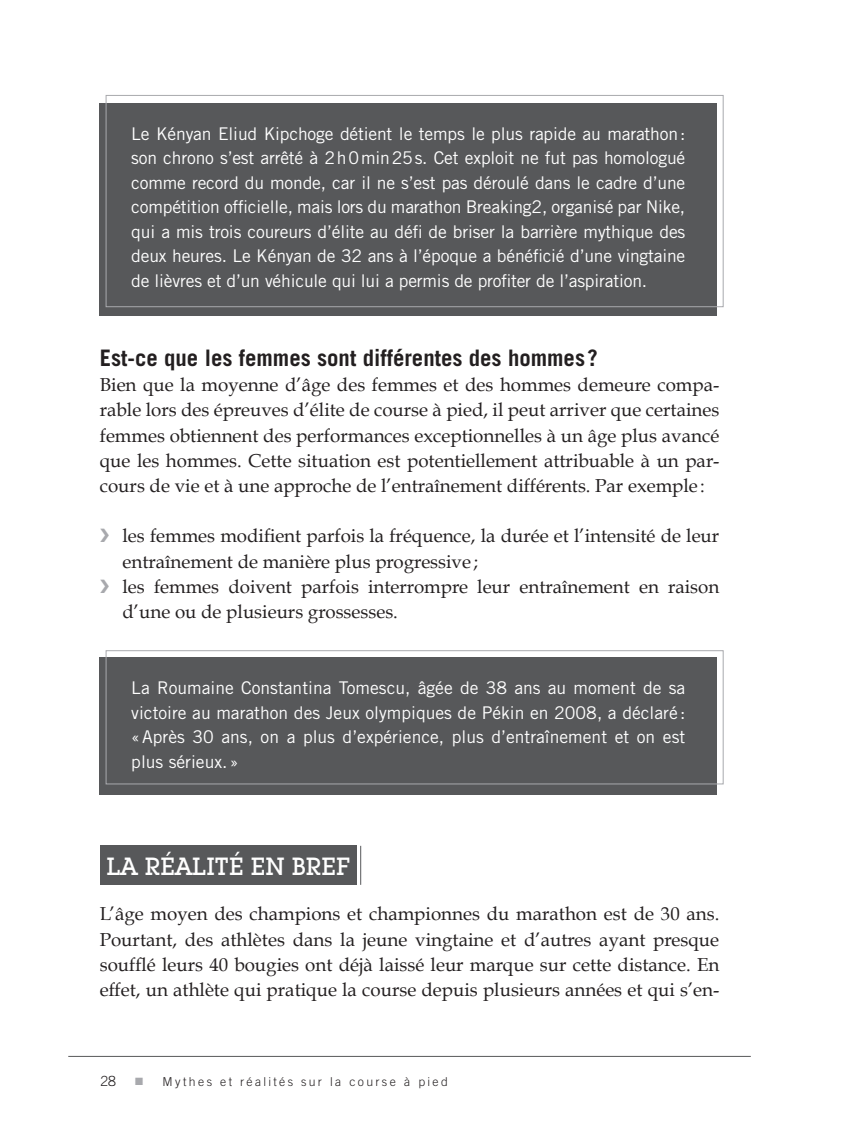
<style>
.page{position:relative;width:866px;height:1134px;background:#fff}
.page>*{position:absolute;margin:0;border:0;box-sizing:border-box;transform-origin:0 0}
.Réalité_en_bref{font:500 24.5px "Lubalin Graph IT Cby BT";color:#fff}
.Sous-titre_1{font:700 22.75px "Trade Gothic";color:#231f20}
.Tc_no_indent{font:18.72px/25.2px "Book Antiqua";color:#231f20;text-align:justify}
.BOulet_fleches{font:18.72px/25.2px "Book Antiqua";color:#231f20}
.Encadré_no_indent{font:17.5px/24.5px "Trade Gothic";letter-spacing:-.005em;color:#fff;text-align:justify}
.t1{font:300 14px "Trade Gothic";color:#231f20}
.t2{font:300 12.25px "Trade Gothic";letter-spacing:.19em;color:#231f20}
.s1{color:#a8a9ad}
</style>
<div class="page">
<hr style="left:68px;top:1056px;width:683px;height:1px;background:#57585a">
<div style="left:100px;top:103px;width:617px;height:212px;background:#57585a"></div>
<div style="left:106px;top:95px;width:618px;height:212px;border:1px solid #a8a9ad"></div>
<div style="left:100px;top:657px;width:617px;height:137px;background:#57585a"></div>
<div style="left:106px;top:650px;width:618px;height:134px;border:1px solid #a8a9ad"></div>
<div style="left:100px;top:846px;width:257px;height:39px;background:#57585a"></div>
<hr style="left:360px;top:846px;width:1px;height:39px;background:#57585a">
<p class="Encadré_no_indent" style="left:131px;top:121px;width:556px">Le Kényan Eliud Kipchoge détient le temps le plus rapide au marathon: son chrono s’est arrêté à 2h0min25s. Cet exploit ne fut pas homologué comme record du monde, car il ne s’est pas déroulé dans le cadre d’une compétition officielle, mais lors du marathon Breaking2, organisé par Nike, qui a mis trois coureurs d’élite au défi de briser la barrière mythique des deux heures. Le Kényan de 32 ans à l’époque a bénéficié d’une vingtaine de lièvres et d’un véhicule qui lui a permis de profiter de l’aspiration.</p>
<p class="Sous-titre_1" style="left:100px;top:344px;width:500px">Est-ce que les femmes sont différentes des hommes ?</p>
<p class="Tc_no_indent" style="left:100px;top:372px;width:621px">Bien que la moyenne d’âge des femmes et des hommes demeure compa&shy;rable lors des épreuves d’élite de course à pied, il peut arriver que certaines femmes obtiennent des performances exceptionnelles à un âge plus avancé que les hommes. Cette situation est potentiellement attribuable à un par&shy;cours de vie et à une approche de l’entraînement différents. Par exemple :</p>
<p class="BOulet_fleches" style="left:123px;top:523px;width:598px">les femmes modifient parfois la fréquence, la durée et l’intensité de leur entraînement de manière plus progressive ;</p>
<p class="BOulet_fleches" style="left:123px;top:574px;width:598px">les femmes doivent parfois interrompre leur entraînement en raison d’une ou de plusieurs grossesses.</p>
<p class="Encadré_no_indent" style="left:131px;top:675px;width:556px">La Roumaine Constantina Tomescu, âgée de 38 ans au moment de sa victoire au marathon des Jeux olympiques de Pékin en 2008, a déclaré : «Après 30 ans, on a plus d’expérience, plus d’entraînement et on est plus sérieux. »</p>
<p class="Réalité_en_bref" style="left:106px;top:851px;width:245px">LA RÉALITÉ EN BREF</p>
<p class="Tc_no_indent" style="left:100px;top:901px;width:621px">L’âge moyen des champions et championnes du marathon est de 30 ans.<br>Pourtant, des athlètes dans la jeune vingtaine et d’autres ayant presque soufflé leurs 40 bougies ont déjà laissé leur marque sur cette distance. En effet, un athlète qui pratique la course depuis plusieurs années et qui s’en-</p>
<p class="t1" style="left:100px;top:1072px;width:17px">28</p>
<p class="t2" style="left:135px;top:1074px;width:314px"><span class="s1">■</span> Mythes et réalités sur la course à pied</p>
</div>
